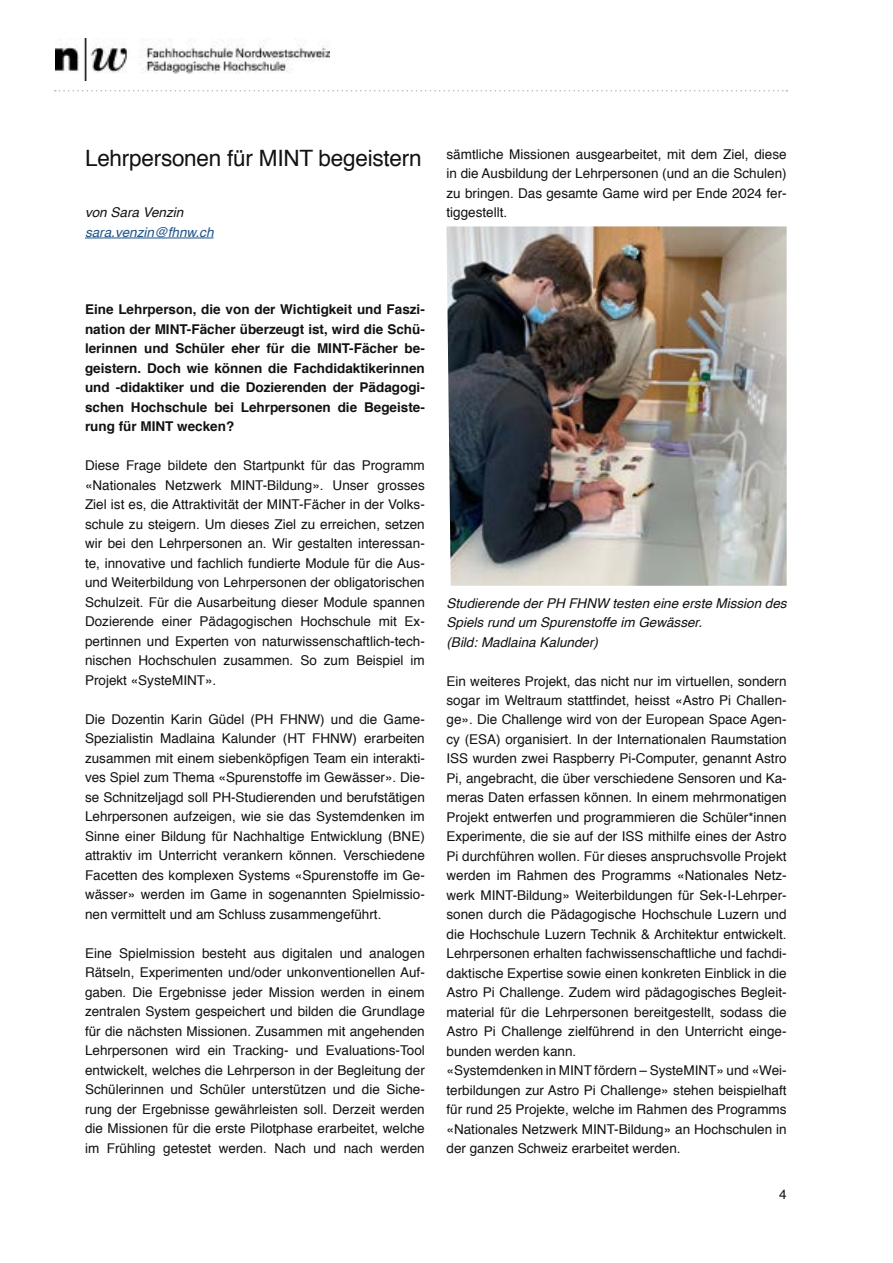
<style>
.page{position:relative;width:893px;height:1263px;background:#fff}
.page>*{position:absolute;margin:0;border:0;box-sizing:border-box;transform-origin:0 0}
.t1{font:22.5px "Helvetica";letter-spacing:-.01em;color:#121212}
.t2{font:13.5px/19.5px "Helvetica";color:#121212;text-align:justify}
.t3{font:700 13.5px/19.5px "Helvetica";color:#121212;text-align:justify}
.t4{font:italic 13.5px/19.5px "Helvetica";color:#121212}
.t5{font:italic 13.5px "Helvetica";color:#1f548a}
</style>
<div class="page">
<img style="left:446px;top:226px;width:341px;height:360px">
<svg style="left:55px;top:90px;width:732px;height:1px"></svg>
<img style="left:55px;top:38px;width:275px;height:43px">
<hr style="left:85px;top:238px;width:129px;height:1px;background:#1f548a">
<h1 class="t1" style="left:85px;top:140px;width:338px">Lehrpersonen für MINT begeistern</h1>
<p class="t4" style="left:85px;top:203px;width:100px">von Sara Venzin</p>
<p class="t5" style="left:85px;top:222px;width:130px">sara.venzin@fhnw.ch</p>
<p class="t2" style="left:446px;top:145px;width:342px">sämtliche Missionen ausgearbeitet, mit dem Ziel, diese in die Ausbildung der Lehrpersonen (und an die Schulen) zu bringen. Das gesamte Game wird per Ende 2024 fer&shy;tiggestellt.</p>
<p class="t3" style="left:85px;top:300px;width:341px">Eine Lehrperson, die von der Wichtigkeit und Faszi&shy;nation der MINT-Fächer überzeugt ist, wird die Schü&shy;lerinnen und Schüler eher für die MINT-Fächer be&shy;geistern. Doch wie können die Fachdidaktikerinnen und -didaktiker und die Dozierenden der Pädagogi&shy;schen Hochschule bei Lehrpersonen die Begeiste&shy;rung für MINT wecken?</p>
<p class="t2" style="left:85px;top:456px;width:341px">Diese Frage bildete den Startpunkt für das Programm «Nationales Netzwerk MINT-Bildung». Unser grosses Ziel ist es, die Attraktivität der MINT-Fächer in der Volks&shy;schule zu steigern. Um dieses Ziel zu erreichen, setzen wir bei den Lehrpersonen an. Wir gestalten interessan&shy;te, innovative und fachlich fundierte Module für die Aus&shy;und Weiterbildung von Lehrpersonen der obligatorischen Schulzeit. Für die Ausarbeitung dieser Module spannen Dozierende einer Pädagogischen Hochschule mit Ex&shy;pertinnen und Experten von naturwissenschaftlich-tech&shy;nischen Hochschulen zusammen. So zum Beispiel im Projekt «SysteMINT».</p>
<p class="t2" style="left:85px;top:709px;width:341px">Die Dozentin Karin Güdel (PH FHNW) und die Game-Spezialistin Madlaina Kalunder (HT FHNW) erarbeiten zusammen mit einem siebenköpfigen Team ein interakti&shy;ves Spiel zum Thema «Spurenstoffe im Gewässer». Die&shy;se Schnitzeljagd soll PH-Studierenden und berufstätigen Lehrpersonen aufzeigen, wie sie das Systemdenken im Sinne einer Bildung für Nachhaltige Entwicklung (BNE) attraktiv im Unterricht verankern können. Verschiedene Facetten des komplexen Systems «Spurenstoffe im Ge&shy;wässer» werden im Game in sogenannten Spielmissio&shy;nen vermittelt und am Schluss zusammengeführt.</p>
<p class="t2" style="left:85px;top:943px;width:341px">Eine Spielmission besteht aus digitalen und analogen Rätseln, Experimenten und/oder unkonventionellen Auf&shy;gaben. Die Ergebnisse jeder Mission werden in einem zentralen System gespeichert und bilden die Grundlage für die nächsten Missionen. Zusammen mit angehenden Lehrpersonen wird ein Tracking- und Evaluations-Tool entwickelt, welches die Lehrperson in der Begleitung der Schülerinnen und Schüler unterstützen und die Siche&shy;rung der Ergebnisse gewährleisten soll. Derzeit werden die Missionen für die erste Pilotphase erarbeitet, welche im Frühling getestet werden. Nach und nach werden</p>
<p class="t4" style="left:446px;top:593px;width:342px">Studierende der PH FHNW testen eine erste Mission des<br>Spiels rund um Spurenstoffe im Gewässer.<br>(Bild: Madlaina Kalunder)</p>
<p class="t2" style="left:446px;top:671px;width:342px;text-align:left">Ein weiteres Projekt, das nicht nur im virtuellen, sondern sogar im Weltraum stattfindet, heisst «Astro Pi Challen&shy;ge». Die Challenge wird von der European Space Agen&shy;cy (ESA) organisiert. In der Internationalen Raumstation ISS wurden zwei Raspberry Pi-Computer, genannt Astro Pi, angebracht, die über verschiedene Sensoren und Ka&shy;meras Daten erfassen können. In einem mehrmonatigen Projekt entwerfen und programmieren die Schüler*innen Experimente, die sie auf der ISS mithilfe eines der Astro Pi durchführen wollen. Für dieses anspruchsvolle Projekt werden im Rahmen des Programms «Nationales Netz&shy;werk MINT-Bildung» Weiterbildungen für Sek-I-Lehrper&shy;sonen durch die Pädagogische Hochschule Luzern und die Hochschule Luzern Technik &amp; Architektur entwickelt.<br>Lehrpersonen erhalten fachwissenschaftliche und fachdi&shy;daktische Expertise sowie einen konkreten Einblick in die Astro Pi Challenge. Zudem wird pädagogisches Begleit&shy;material für die Lehrpersonen bereitgestellt, sodass die Astro Pi Challenge zielführend in den Unterricht einge&shy;bunden werden kann.<br>«Systemdenken in MINT fördern – SysteMINT» und «Wei&shy;terbildungen zur Astro Pi Challenge» stehen beispielhaft für rund 25 Projekte, welche im Rahmen des Programms «Nationales Netzwerk MINT-Bildung» an Hochschulen in der ganzen Schweiz erarbeitet werden.</p>
<p class="t2" style="left:779px;top:1185px;width:9px">4</p>
</div>
